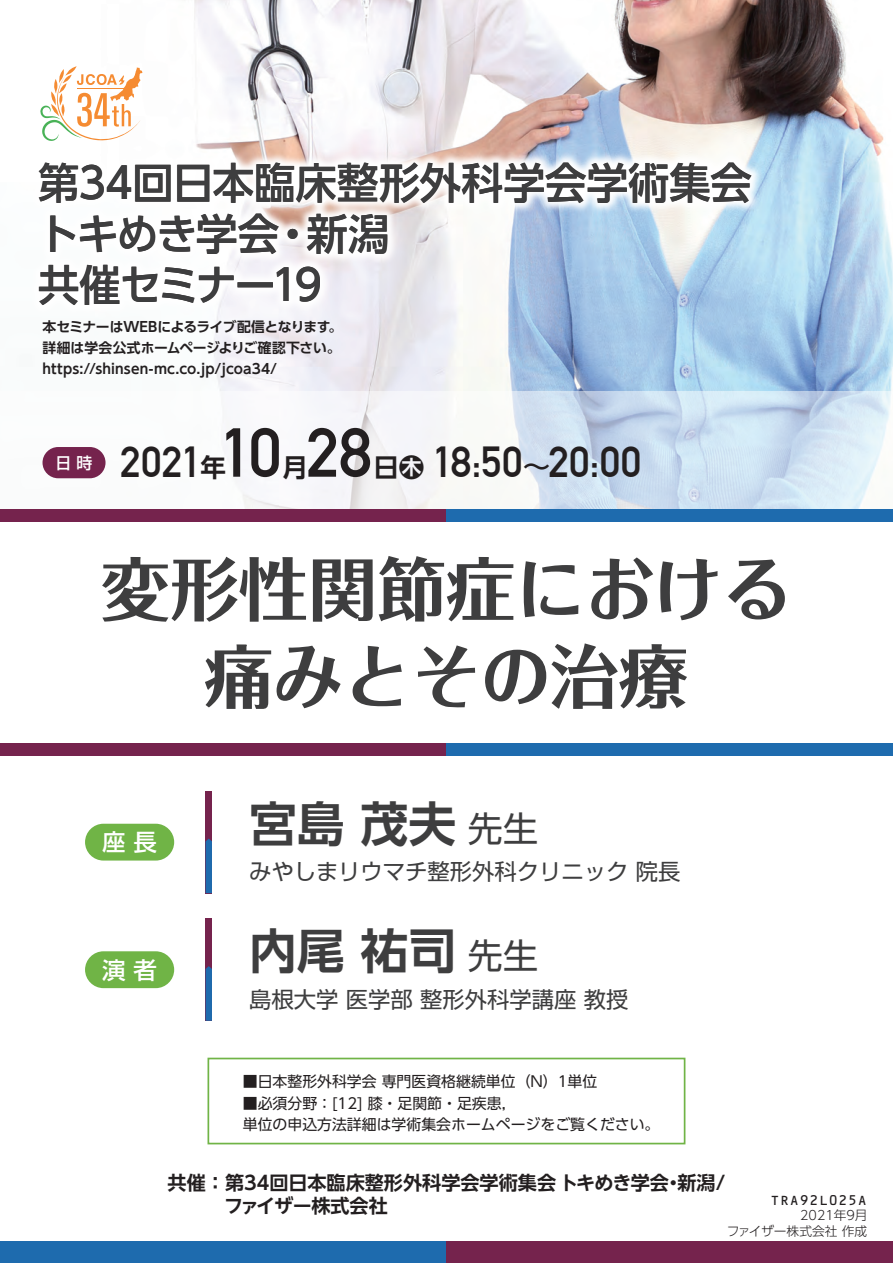
<style>
.page{position:relative;width:893px;height:1263px;background:#fff}
.page>*{position:absolute;margin:0;border:0;box-sizing:border-box;transform-origin:0 0}
.t1{font:700 69.15px/87.2px "Folk Pro";color:#3e3e3f;text-align:center}
.t2{font:700 68.1px "DIN Alternate";color:#231f20}
.t3{font:700 47.85px "UD Shin Go Pro De";color:#3e3e3f}
.t4{font:700 42.6px "DIN Alternate";color:#231f20}
.t5{font:500 42.45px/51px "UD Shin Go Pro";letter-spacing:-.01em;color:#231f20}
.t6{font:700 42.45px "DIN Alternate";letter-spacing:.01em;color:#231f20}
.t7{font:700 25.5px "UD Shin Go Pro De";color:#231f20}
.t8{font:500 23.4px "Shin Go Pro";color:#fff}
.t9{font:22.35px "Shin Go Pro";color:#3e3e3f}
.t10{font:700 19.2px/23px "UD Shin Go NT Pro De";color:#231f20}
.t11{font:500 15.9px "Shin Go Pro";color:#fff}
.t12{font:14.85px/21.3px "UD Shin Go Pro";color:#231f20}
.t13{font:700 13.8px/21.3px "UD Shin Go Pro De";letter-spacing:.005em;color:#231f20}
.t14{font:13.5px "OCRB Std";color:#231f20}
.t15{font:300 12.75px/15.3px "UD Shin Go Pr 6 N";color:#231f20;text-align:right}
.s1{font-family:"UD Shin Go Pro De";font-size:25.5px}
.s2{font-family:"Shin Go Pro";font-weight:500;font-size:27.6px}
.s3{font-family:"Shin Go Pro";font-weight:400;font-size:35.1px}
</style>
<div class="page">
<img style="left:142px;top:0;width:751px;height:392px">
<div style="left:0;top:1242px;width:447px;height:21px;background:#1e6bae"></div>
<div style="left:446px;top:1242px;width:447px;height:21px;background:#75234d"></div>
<svg style="left:42px;top:392px;width:849px;height:117px;fill:#f5f5f8"></svg>
<div style="left:0;top:509px;width:446px;height:12px;background:#75234d"></div>
<div style="left:446px;top:509px;width:447px;height:12px;background:#1e6bae"></div>
<div style="left:0;top:743px;width:446px;height:12px;background:#75234d"></div>
<div style="left:446px;top:743px;width:447px;height:12px;background:#1e6bae"></div>
<div style="left:85px;top:951px;width:89px;height:37px;background:#70b446;border-radius:18px"></div>
<div style="left:206px;top:919px;width:6px;height:102px;background:#75234d"></div>
<svg style="left:206px;top:966px;width:6px;height:55px"></svg>
<div style="left:85px;top:824px;width:89px;height:36px;background:#70b446;border-radius:18px"></div>
<div style="left:206px;top:791px;width:6px;height:102px;background:#75234d"></div>
<svg style="left:206px;top:838px;width:6px;height:55px"></svg>
<div style="left:43px;top:447px;width:63px;height:31px;background:#75234d;border-radius:16px"></div>
<div style="left:207px;top:1058px;width:478px;height:86px;border:2px solid #70b446"></div>
<img style="left:142px;top:98px;width:674px;height:278px">
<svg style="left:40px;top:66px;width:102px;height:75px"></svg>
<h3 class="t5" style="left:38px;top:156px;width:715px">第34回日本臨床整形外科学会学術集会トキめき学会・新潟<br>共催セミナー19</h3>
<p class="t13" style="left:43px;top:315px;width:301px">本セミナーはWEBによるライブ配信となります。詳細は学会公式ホームページよりご確認下さい。https://shinsen-mc.co.jp/jcoa34/</p>
<h2 class="t2" style="left:220px;top:401px;width:153px">10 28</h2>
<p class="t11" style="left:56px;top:449px;width:38px">日 時</p>
<h3 class="t4" style="left:120px;top:429px;width:107px">2021<span class="s1">年</span></h3>
<h3 class="t7" style="left:282px;top:446px;width:27px">月</h3>
<h3 class="t6" style="left:374px;top:429px;width:269px"><span class="s1">日木</span> 18:50<span class="s2">～</span>20:00</h3>
<h1 class="t1" style="left:101px;top:536px;width:692px">変形性関節症における痛みとその治療</h1>
<h3 class="t8" style="left:102px;top:823px;width:56px">座 長</h3>
<h3 class="t8" style="left:102px;top:951px;width:56px">演 者</h3>
<h3 class="t3" style="left:249px;top:785px;width:291px">宮島 茂夫 <span class="s3">先生</span></h3>
<h3 class="t9" style="left:249px;top:853px;width:433px">みやしまリウマチ整形外科クリニック 院長</h3>
<h3 class="t3" style="left:249px;top:912px;width:291px">内尾 祐司 <span class="s3">先生</span></h3>
<h3 class="t9" style="left:249px;top:981px;width:381px">島根大学 医学部 整形外科学講座 教授</h3>
<p class="t12" style="left:243px;top:1070px;width:356px">■日本整形外科学会 専門医資格継続単位（N）1単位</p>
<p class="t12" style="left:243px;top:1092px;width:418px">■必須分野：[12] 膝・足関節・足疾患,<br>単位の申込方法詳細は学術集会ホームページをご覧ください。</p>
<h3 class="t10" style="left:168px;top:1171px;width:559px">共催：第34回日本臨床整形外科学会学術集会 トキめき学会・新潟/　　　ファイザー株式会社</h3>
<p class="t14" style="left:770px;top:1193px;width:99px">TRA92L025A</p>
<p class="t15" style="left:727px;top:1207px;width:142px">2021年9月<br>ファイザー株式会社 作成</p>
</div>
